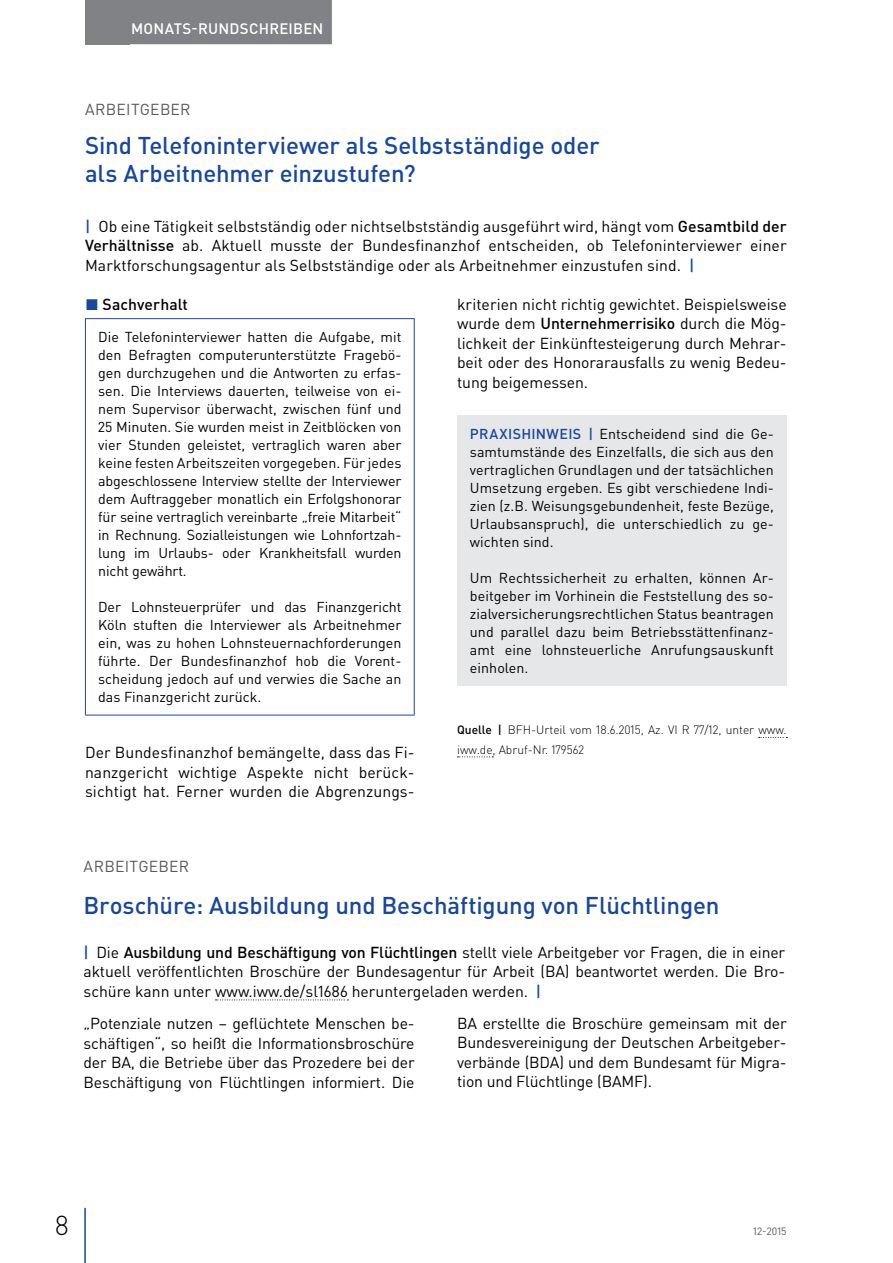
<style>
.page{position:relative;width:893px;height:1263px;background:#fff}
.page>*{position:absolute;margin:0;border:0;box-sizing:border-box;transform-origin:0 0}
.t1{font:300 27px "DIN Pro";color:#000}
.t2{font:500 24px/28.5px "DIN Pro";letter-spacing:-.005em;color:#17479e}
.t3{font:15.75px/19.5px "DIN Pro";letter-spacing:-.005em;color:#000;text-align:justify}
.t4{font:15.75px "DIN Pro";letter-spacing:.015em;color:#58595b}
.t5{font:500 15.75px "DIN Pro";letter-spacing:.005em;color:#000}
.t6{font:500 15px "DIN Pro";letter-spacing:.015em;color:#fff}
.t7{font:14.25px/18px "DIN Pro";color:#000;text-align:justify}
.t8{font:300 12px/19.5px "DIN Pro";color:#000}
.t9{font:10.5px "DIN Pro";color:#58595b}
.s1{font-weight:500;color:#17479e}
.s2{font-weight:500}
.s3{color:#17479e}
</style>
<div class="page">
<div style="left:85px;top:0;width:45px;height:44px;background:#808285"></div>
<hr style="left:84px;top:1208px;width:2px;height:55px;background:#17479e">
<div style="left:122px;top:0;width:210px;height:44px;background:#808285"></div>
<hr style="left:85px;top:318px;width:330px;height:1px;background:#17479e">
<hr style="left:85px;top:319px;width:1px;height:396px;background:#17479e">
<hr style="left:414px;top:319px;width:1px;height:396px;background:#17479e">
<hr style="left:85px;top:715px;width:330px;height:1px;background:#17479e">
<svg style="left:759px;top:737px;width:28px;height:1px"></svg>
<svg style="left:457px;top:756px;width:36px;height:1px"></svg>
<div style="left:457px;top:415px;width:330px;height:271px;background:#e6e7e8"></div>
<svg style="left:216px;top:999px;width:132px;height:1px"></svg>
<p class="t6" style="left:131px;top:18px;width:194px">MONATS-RUNDSCHREIBEN</p>
<p class="t4" style="left:85px;top:98px;width:107px">ARBEITGEBER</p>
<h2 class="t2" style="left:85px;top:130px;width:516px">Sind Telefoninterviewer als Selbstständige oder als Arbeitnehmer einzustufen?</h2>
<p class="t3" style="left:85px;top:216px;width:703px"><span class="s1">|</span> Ob eine Tätigkeit selbstständig oder nichtselbstständig ausgeführt wird, hängt vom <span class="s2">Gesamtbild der Verhältnisse</span> ab. Aktuell musste der Bundesfinanzhof entscheiden, ob Telefoninterviewer einer Marktforschungsagentur als Selbstständige oder als Arbeitnehmer einzustufen sind. <span class="s1">|</span></p>
<p class="t5" style="left:85px;top:294px;width:104px"><span class="s3">◼</span> Sachverhalt</p>
<p class="t7" style="left:98px;top:328px;width:305px">Die Telefoninterviewer hatten die Aufgabe, mit den Befragten computerunterstützte Fragebö&shy;gen durchzugehen und die Antworten zu erfas&shy;sen. Die Interviews dauerten, teilweise von ei&shy;nem Supervisor überwacht, zwischen fünf und 25 Minuten. Sie wurden meist in Zeitblöcken von vier Stunden geleistet, vertraglich waren aber keine festen Arbeitszeiten vorgegeben. Für jedes abgeschlossene Interview stellte der Interviewer dem Auftraggeber monatlich ein Erfolgshonorar für seine vertraglich vereinbarte „freie Mitarbeit“ in Rechnung. Sozialleistungen wie Lohnfortzah&shy;lung im Urlaubs- oder Krankheitsfall wurden nicht gewährt.</p>
<p class="t7" style="left:98px;top:597px;width:305px">Der Lohnsteuerprüfer und das Finanzgericht Köln stuften die Interviewer als Arbeitnehmer ein, was zu hohen Lohnsteuernachforderungen führte. Der Bundesfinanzhof hob die Vorent&shy;scheidung jedoch auf und verwies die Sache an das Finanzgericht zurück.</p>
<p class="t3" style="left:457px;top:294px;width:331px">kriterien nicht richtig gewichtet. Beispielsweise wurde dem <span class="s2">Unternehmerrisiko</span> durch die Mög&shy;lichkeit der Einkünftesteigerung durch Mehrar&shy;beit oder des Honorarausfalls zu wenig Bedeu&shy;tung beigemessen.</p>
<p class="t7" style="left:470px;top:424px;width:306px"><span class="s1">PRAXISHINWEIS |</span> Entscheidend sind die Ge&shy;samtumstände des Einzelfalls, die sich aus den vertraglichen Grundlagen und der tatsächlichen Umsetzung ergeben. Es gibt verschiedene Indi&shy;zien (z.B. Weisungsgebundenheit, feste Bezüge, Urlaubsanspruch), die unterschiedlich zu ge&shy;wichten sind.</p>
<p class="t7" style="left:470px;top:568px;width:306px">Um Rechtssicherheit zu erhalten, können Ar&shy;beitgeber im Vorhinein die Feststellung des so&shy;zialversicherungsrechtlichen Status beantragen und parallel dazu beim Betriebsstättenfinanz&shy;amt eine lohnsteuerliche Anrufungsauskunft einholen.</p>
<p class="t3" style="left:85px;top:742px;width:331px">Der Bundesfinanzhof bemängelte, dass das Fi&shy;nanzgericht wichtige Aspekte nicht berück&shy;sichtigt hat. Ferner wurden die Abgrenzungs-</p>
<p class="t8" style="left:457px;top:720px;width:331px"><span class="s2">Quelle |</span> BFH-Urteil vom 18.6.2015, Az. VI R 77/12, unter www. iww.de, Abruf-Nr. 179562</p>
<p class="t4" style="left:84px;top:856px;width:107px">ARBEITGEBER</p>
<h2 class="t2" style="left:84px;top:890px;width:637px">Broschüre: Ausbildung und Beschäftigung von Flüchtlingen</h2>
<p class="t3" style="left:84px;top:942px;width:703px"><span class="s1">|</span> Die <span class="s2">Ausbildung und Beschäftigung von Flüchtlingen</span> stellt viele Arbeitgeber vor Fragen, die in einer aktuell veröffentlichten Broschüre der Bundesagentur für Arbeit (BA) beantwortet werden. Die Bro&shy;schüre kann unter www.iww.de/sl1686 heruntergeladen werden. <span class="s1">|</span></p>
<p class="t3" style="left:84px;top:1013px;width:333px">„Potenziale nutzen – geflüchtete Menschen be&shy;schäftigen“, so heißt die Informationsbroschüre der BA, die Betriebe über das Prozedere bei der Beschäftigung von Flüchtlingen informiert. Die</p>
<p class="t3" style="left:457px;top:1012px;width:331px">BA erstellte die Broschüre gemeinsam mit der Bundesvereinigung der Deutschen Arbeitgeber&shy;verbände (BDA) und dem Bundesamt für Migra&shy;tion und Flüchtlinge (BAMF).</p>
<h1 class="t1" style="left:55px;top:1207px;width:16px">8</h1>
<p class="t9" style="left:753px;top:1224px;width:35px">12-2015</p>
</div>
